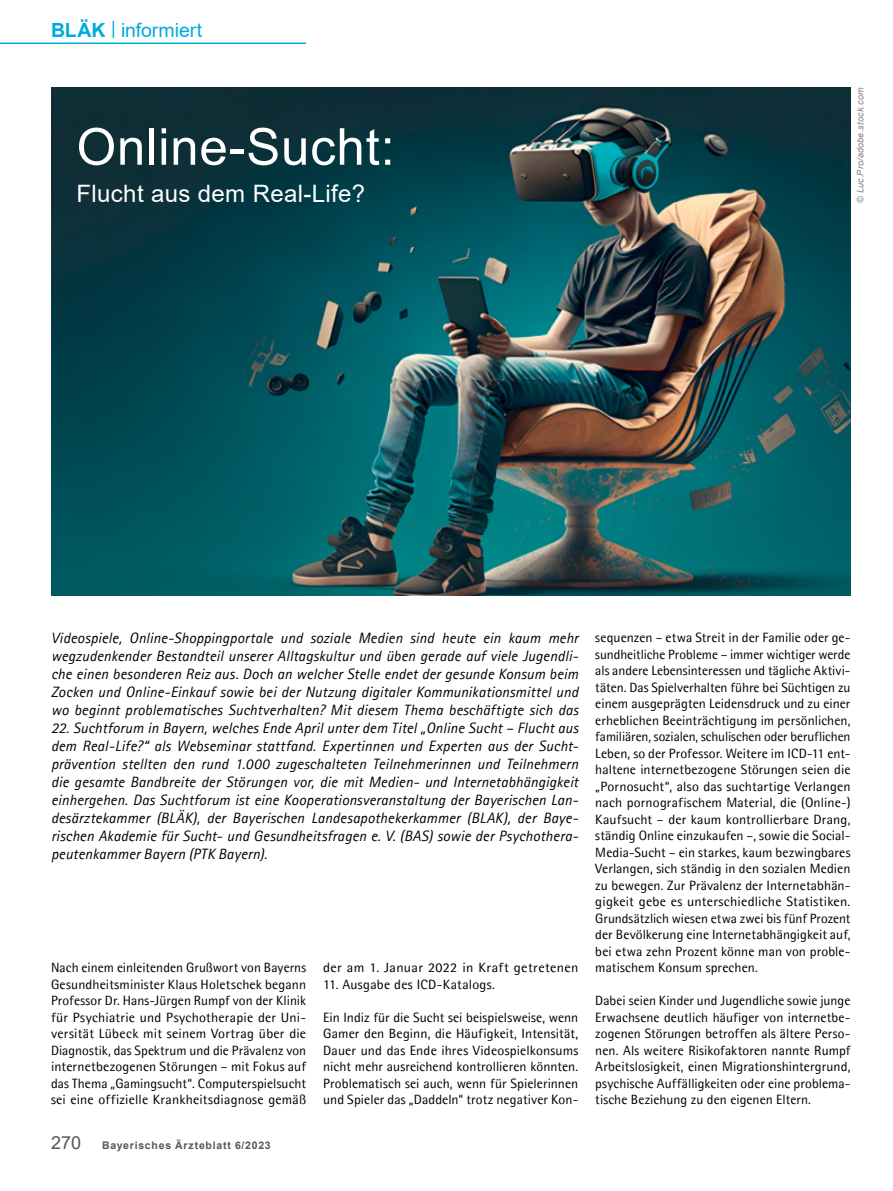
<style>
.page{position:relative;width:893px;height:1191px;background:#fff}
.page>*{position:absolute;margin:0;border:0;box-sizing:border-box;transform-origin:0 0}
.t1{font:51px "Arial";letter-spacing:.015em;color:#fff}
.t2{font:24px "Arial";letter-spacing:.015em;color:#fff}
.t3{font:19.5px "Arial";letter-spacing:-.005em;color:#00a9e0}
.t4{font:italic 15px/18px "Agfa Rotis Sans Serif";letter-spacing:.01em;color:#000;text-align:justify}
.t5{font:13.5px/16.5px "Agfa Rotis Semisans";letter-spacing:.01em;color:#000;text-align:justify}
.t6{font:13.5px "Agfa Rotis Semisans";letter-spacing:.01em;color:#000;scale:1.04 1}
.t7{font:700 10.5px "Arial";letter-spacing:.07em;color:#575654}
.t8{font:italic 9px "Arial";letter-spacing:.02em;color:#838182}
.s1{font-weight:700}
.s2{font-weight:400;font-size:18px}
</style>
<div class="page">
<hr style="left:0;top:43px;width:306px;height:1px;background:#00a9e0">
<img style="left:51px;top:88px;width:799px;height:507px">
<h3 class="t3" style="left:51px;top:16px;width:153px"><span class="s1">BLÄK</span> <sup>|</sup> informiert</h3>
<h1 class="t1" style="left:77px;top:112px;width:320px">Online-Sucht:</h1>
<h2 class="t2" style="left:77px;top:177px;width:290px">Flucht aus dem Real-Life?</h2>
<p class="t8" style="left:854px;top:203px;width:116px;rotate:-90deg">© Luc.Pro/adobe.stock.com</p>
<p class="t4" style="left:51px;top:629px;width:529px">Videospiele, Online-Shoppingportale und soziale Medien sind heute ein kaum mehr wegzudenkender Bestandteil unserer Alltagskultur und üben gerade auf viele Jugendli&shy;che einen besonderen Reiz aus. Doch an welcher Stelle endet der gesunde Konsum beim Zocken und Online-Einkauf sowie bei der Nutzung digitaler Kommunikationsmittel und wo beginnt problematisches Suchtverhalten? Mit diesem Thema beschäftigte sich das</p>
<p class="t4" style="left:51px;top:719px;width:529px">22. Suchtforum in Bayern, welches Ende April unter dem Titel „Online Sucht – Flucht aus dem Real-Life?“ als Webseminar stattfand. Expertinnen und Experten aus der Sucht&shy;prävention stellten den rund 1.000 zugeschalteten Teilnehmerinnen und Teilnehmern die gesamte Bandbreite der Störungen vor, die mit Medien- und Internetabhängigkeit einhergehen. Das Suchtforum ist eine Kooperationsveranstaltung der Bayerischen Lan&shy;desärztekammer (BLÄK), der Bayerischen Landesapothekerkammer (BLAK), der Baye&shy;rischen Akademie für Sucht- und Gesundheitsfragen e. V. (BAS) sowie der Psychothera&shy;peutenkammer Bayern (PTK Bayern).</p>
<p class="t5" style="left:51px;top:959px;width:257px">Nach einem einleitenden Grußwort von Bayerns Gesundheitsminister Klaus Holetschek begann Professor Dr. Hans-Jürgen Rumpf von der Klinik für Psychiatrie und Psychotherapie der Uni&shy;versität Lübeck mit seinem Vortrag über die Diagnostik, das Spektrum und die Prävalenz von internetbezogenen Störungen – mit Fokus auf das Thema „Gamingsucht“. Computerspielsucht sei eine offizielle Krankheitsdiagnose gemäß</p>
<p class="t7" style="left:51px;top:1137px;width:221px"><span class="s2">270</span> Bayerisches Ärzteblatt 6/2023</p>
<p class="t6" style="left:323px;top:959px;width:247px">der am 1. Januar 2022 in Kraft getretenen</p>
<p class="t5" style="left:323px;top:975px;width:173px">11. Ausgabe des ICD-Katalogs.</p>
<p class="t5" style="left:323px;top:1008px;width:257px">Ein Indiz für die Sucht sei beispielsweise, wenn Gamer den Beginn, die Häufigkeit, Intensität, Dauer und das Ende ihres Videospielkonsums nicht mehr ausreichend kontrollieren könnten.<br>Problematisch sei auch, wenn für Spielerinnen und Spieler das „Daddeln“ trotz negativer Kon-</p>
<p class="t5" style="left:595px;top:629px;width:257px">sequenzen – etwa Streit in der Familie oder ge&shy;sundheitliche Probleme – immer wichtiger werde als andere Lebensinteressen und tägliche Aktivi&shy;täten. Das Spielverhalten führe bei Süchtigen zu einem ausgeprägten Leidensdruck und zu einer erheblichen Beeinträchtigung im persönlichen, familiären, sozialen, schulischen oder beruflichen Leben, so der Professor. Weitere im ICD-11 ent&shy;haltene internetbezogene Störungen seien die „Pornosucht“, also das suchtartige Verlangen nach pornografischem Material, die (Online-)<br>Kaufsucht – der kaum kontrollierbare Drang, ständig Online einzukaufen –, sowie die Social-Media-Sucht – ein starkes, kaum bezwingbares Verlangen, sich ständig in den sozialen Medien zu bewegen. Zur Prävalenz der Internetabhän&shy;gigkeit gebe es unterschiedliche Statistiken.<br>Grundsätzlich wiesen etwa zwei bis fünf Prozent der Bevölkerung eine Internetabhängigkeit auf, bei etwa zehn Prozent könne man von proble&shy;matischem Konsum sprechen.</p>
<p class="t5" style="left:595px;top:992px;width:257px">Dabei seien Kinder und Jugendliche sowie junge Erwachsene deutlich häufiger von internetbe&shy;zogenen Störungen betroffen als ältere Perso&shy;nen. Als weitere Risikofaktoren nannte Rumpf Arbeitslosigkeit, einen Migrationshintergrund, psychische Auffälligkeiten oder eine problema&shy;tische Beziehung zu den eigenen Eltern.</p>
</div>
